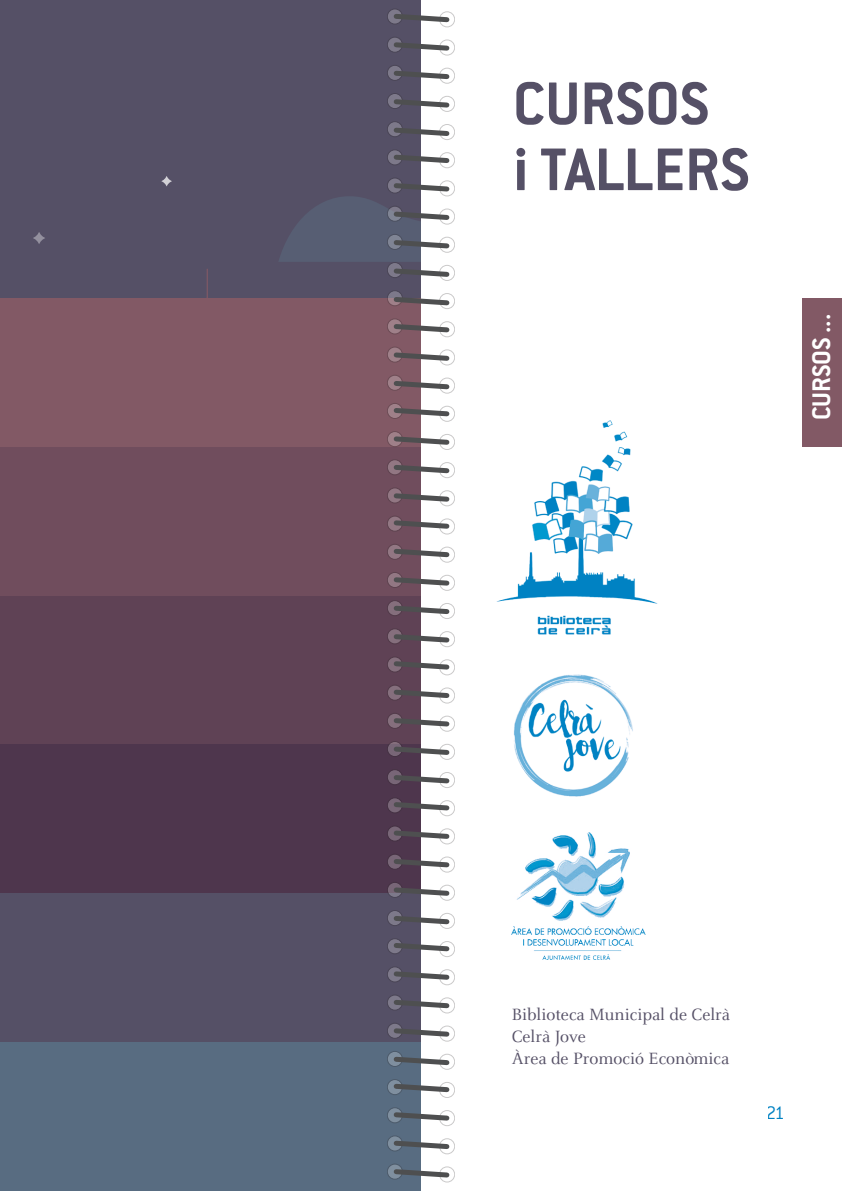
<style>
.page{position:relative;width:842px;height:1191px;background:#fff}
.page>*{position:absolute;margin:0;border:0;box-sizing:border-box;transform-origin:0 0}
.t1{font:700 66px "Conduit ITC";color:#555066}
.t2{font:700 28px "Conduit ITC";letter-spacing:.005em;color:#fff}
.t3{font:300 20px "Conduit ITC";color:#0082c3}
.Text_celeste{font:18px "Celeste";color:#555066}
</style>
<div class="page">
<div style="left:0;top:0;width:421px;height:1056px;background:#555066"></div>
<svg style="left:33px;top:232px;width:12px;height:12px"></svg>
<div style="left:0;top:1042px;width:421px;height:149px;background:#586c81"></div>
<div style="left:0;top:744px;width:421px;height:149px;background:#4e364d"></div>
<div style="left:0;top:595px;width:421px;height:149px;background:#5f4255"></div>
<div style="left:0;top:446px;width:421px;height:149px;background:#704d5d"></div>
<div style="left:0;top:298px;width:421px;height:148px;background:#825965"></div>
<img style="left:496px;top:420px;width:162px;height:215px">
<img style="left:514px;top:674px;width:119px;height:123px">
<img style="left:512px;top:832px;width:133px;height:127px">
<div style="left:802px;top:298px;width:40px;height:148px;background:#825965"></div>
<div style="left:439px;top:12px;width:16px;height:15px;border:1px solid #231f20;border-radius:50%"></div>
<div style="left:439px;top:40px;width:16px;height:15px;border:1px solid #231f20;border-radius:50%"></div>
<div style="left:439px;top:68px;width:16px;height:15px;border:1px solid #231f20;border-radius:50%"></div>
<div style="left:439px;top:96px;width:16px;height:16px;border:1px solid #231f20;border-radius:50%"></div>
<div style="left:439px;top:124px;width:16px;height:16px;border:1px solid #231f20;border-radius:50%"></div>
<div style="left:439px;top:152px;width:16px;height:16px;border:1px solid #231f20;border-radius:50%"></div>
<div style="left:439px;top:181px;width:16px;height:15px;border:1px solid #231f20;border-radius:50%"></div>
<div style="left:439px;top:209px;width:16px;height:15px;border:1px solid #231f20;border-radius:50%"></div>
<div style="left:439px;top:237px;width:16px;height:15px;border:1px solid #231f20;border-radius:50%"></div>
<div style="left:439px;top:265px;width:16px;height:16px;border:1px solid #231f20;border-radius:50%"></div>
<div style="left:439px;top:293px;width:16px;height:16px;border:1px solid #231f20;border-radius:50%"></div>
<div style="left:439px;top:321px;width:16px;height:16px;border:1px solid #231f20;border-radius:50%"></div>
<div style="left:439px;top:350px;width:16px;height:15px;border:1px solid #231f20;border-radius:50%"></div>
<div style="left:439px;top:378px;width:16px;height:15px;border:1px solid #231f20;border-radius:50%"></div>
<div style="left:439px;top:406px;width:16px;height:15px;border:1px solid #231f20;border-radius:50%"></div>
<div style="left:439px;top:434px;width:16px;height:16px;border:1px solid #231f20;border-radius:50%"></div>
<div style="left:439px;top:462px;width:16px;height:16px;border:1px solid #231f20;border-radius:50%"></div>
<div style="left:439px;top:490px;width:16px;height:16px;border:1px solid #231f20;border-radius:50%"></div>
<div style="left:439px;top:519px;width:16px;height:15px;border:1px solid #231f20;border-radius:50%"></div>
<div style="left:439px;top:547px;width:16px;height:15px;border:1px solid #231f20;border-radius:50%"></div>
<div style="left:439px;top:575px;width:16px;height:15px;border:1px solid #231f20;border-radius:50%"></div>
<div style="left:439px;top:603px;width:16px;height:15px;border:1px solid #231f20;border-radius:50%"></div>
<div style="left:439px;top:631px;width:16px;height:16px;border:1px solid #231f20;border-radius:50%"></div>
<div style="left:439px;top:659px;width:16px;height:16px;border:1px solid #231f20;border-radius:50%"></div>
<div style="left:439px;top:688px;width:16px;height:15px;border:1px solid #231f20;border-radius:50%"></div>
<div style="left:439px;top:716px;width:16px;height:15px;border:1px solid #231f20;border-radius:50%"></div>
<div style="left:439px;top:744px;width:16px;height:15px;border:1px solid #231f20;border-radius:50%"></div>
<div style="left:439px;top:772px;width:16px;height:15px;border:1px solid #231f20;border-radius:50%"></div>
<div style="left:439px;top:800px;width:16px;height:16px;border:1px solid #231f20;border-radius:50%"></div>
<div style="left:439px;top:828px;width:16px;height:16px;border:1px solid #231f20;border-radius:50%"></div>
<div style="left:439px;top:857px;width:16px;height:15px;border:1px solid #231f20;border-radius:50%"></div>
<div style="left:439px;top:885px;width:16px;height:15px;border:1px solid #231f20;border-radius:50%"></div>
<div style="left:439px;top:913px;width:16px;height:15px;border:1px solid #231f20;border-radius:50%"></div>
<div style="left:439px;top:941px;width:16px;height:15px;border:1px solid #231f20;border-radius:50%"></div>
<div style="left:439px;top:969px;width:16px;height:16px;border:1px solid #231f20;border-radius:50%"></div>
<div style="left:439px;top:997px;width:16px;height:16px;border:1px solid #231f20;border-radius:50%"></div>
<div style="left:439px;top:1026px;width:16px;height:15px;border:1px solid #231f20;border-radius:50%"></div>
<div style="left:439px;top:1054px;width:16px;height:15px;border:1px solid #231f20;border-radius:50%"></div>
<div style="left:439px;top:1082px;width:16px;height:15px;border:1px solid #231f20;border-radius:50%"></div>
<div style="left:439px;top:1110px;width:16px;height:15px;border:1px solid #231f20;border-radius:50%"></div>
<div style="left:439px;top:1138px;width:16px;height:16px;border:1px solid #231f20;border-radius:50%"></div>
<div style="left:439px;top:1166px;width:16px;height:16px;border:1px solid #231f20;border-radius:50%"></div>
<svg style="left:387px;top:9px;width:15px;height:15px"></svg>
<div style="left:387px;top:9px;width:16px;height:15px;border:1px solid #231f20;border-radius:50%"></div>
<svg style="left:387px;top:37px;width:15px;height:15px"></svg>
<div style="left:387px;top:37px;width:16px;height:15px;border:1px solid #231f20;border-radius:50%"></div>
<svg style="left:387px;top:65px;width:15px;height:15px"></svg>
<div style="left:387px;top:65px;width:16px;height:16px;border:1px solid #231f20;border-radius:50%"></div>
<svg style="left:387px;top:93px;width:15px;height:16px"></svg>
<div style="left:387px;top:93px;width:16px;height:16px;border:1px solid #231f20;border-radius:50%"></div>
<svg style="left:387px;top:122px;width:15px;height:15px"></svg>
<div style="left:387px;top:121px;width:16px;height:16px;border:1px solid #231f20;border-radius:50%"></div>
<svg style="left:387px;top:150px;width:15px;height:15px"></svg>
<div style="left:387px;top:150px;width:16px;height:15px;border:1px solid #231f20;border-radius:50%"></div>
<svg style="left:387px;top:826px;width:15px;height:15px"></svg>
<div style="left:387px;top:826px;width:16px;height:15px;border:1px solid #231f20;border-radius:50%"></div>
<svg style="left:387px;top:854px;width:15px;height:15px"></svg>
<div style="left:387px;top:854px;width:16px;height:15px;border:1px solid #231f20;border-radius:50%"></div>
<svg style="left:387px;top:882px;width:15px;height:15px"></svg>
<div style="left:387px;top:882px;width:16px;height:15px;border:1px solid #231f20;border-radius:50%"></div>
<svg style="left:387px;top:910px;width:15px;height:15px"></svg>
<div style="left:387px;top:910px;width:16px;height:15px;border:1px solid #231f20;border-radius:50%"></div>
<svg style="left:387px;top:938px;width:15px;height:15px"></svg>
<div style="left:387px;top:938px;width:16px;height:16px;border:1px solid #231f20;border-radius:50%"></div>
<svg style="left:387px;top:967px;width:15px;height:15px"></svg>
<div style="left:387px;top:966px;width:16px;height:16px;border:1px solid #231f20;border-radius:50%"></div>
<svg style="left:387px;top:995px;width:15px;height:15px"></svg>
<div style="left:387px;top:995px;width:16px;height:15px;border:1px solid #231f20;border-radius:50%"></div>
<svg style="left:387px;top:1023px;width:15px;height:15px"></svg>
<div style="left:387px;top:1023px;width:16px;height:15px;border:1px solid #231f20;border-radius:50%"></div>
<svg style="left:387px;top:1051px;width:15px;height:15px"></svg>
<div style="left:387px;top:1051px;width:16px;height:15px;border:1px solid #231f20;border-radius:50%"></div>
<svg style="left:387px;top:1079px;width:15px;height:15px"></svg>
<div style="left:387px;top:1079px;width:16px;height:15px;border:1px solid #231f20;border-radius:50%"></div>
<svg style="left:387px;top:1107px;width:15px;height:15px"></svg>
<div style="left:387px;top:1107px;width:16px;height:16px;border:1px solid #231f20;border-radius:50%"></div>
<svg style="left:387px;top:1135px;width:15px;height:16px"></svg>
<div style="left:387px;top:1135px;width:16px;height:16px;border:1px solid #231f20;border-radius:50%"></div>
<svg style="left:387px;top:1164px;width:15px;height:15px"></svg>
<div style="left:387px;top:1163px;width:16px;height:16px;border:1px solid #231f20;border-radius:50%"></div>
<svg style="left:391px;top:11px;width:61px;height:14px"></svg>
<svg style="left:391px;top:40px;width:61px;height:13px"></svg>
<svg style="left:391px;top:68px;width:61px;height:14px"></svg>
<svg style="left:391px;top:96px;width:61px;height:14px"></svg>
<svg style="left:391px;top:125px;width:61px;height:14px"></svg>
<svg style="left:391px;top:152px;width:61px;height:14px"></svg>
<svg style="left:133px;top:176px;width:319px;height:637px"></svg>
<svg style="left:391px;top:827px;width:61px;height:14px"></svg>
<svg style="left:391px;top:856px;width:61px;height:14px"></svg>
<svg style="left:391px;top:884px;width:61px;height:14px"></svg>
<svg style="left:391px;top:913px;width:61px;height:14px"></svg>
<svg style="left:391px;top:940px;width:61px;height:14px"></svg>
<svg style="left:391px;top:968px;width:61px;height:14px"></svg>
<svg style="left:391px;top:997px;width:61px;height:14px"></svg>
<svg style="left:391px;top:1025px;width:61px;height:14px"></svg>
<svg style="left:391px;top:1054px;width:61px;height:14px"></svg>
<svg style="left:391px;top:1081px;width:61px;height:14px"></svg>
<svg style="left:391px;top:1109px;width:61px;height:14px"></svg>
<svg style="left:391px;top:1138px;width:61px;height:13px"></svg>
<svg style="left:391px;top:1166px;width:61px;height:14px"></svg>
<p class="t1" style="left:513px;top:65px;width:198px">CURSOS</p>
<p class="t1" style="left:513px;top:131px;width:238px">i TALLERS</p>
<p class="t2" style="left:805px;top:420px;width:108px;rotate:-90deg">CURSOS ...</p>
<p class="Text_celeste" style="left:512px;top:1005px;width:220px">Biblioteca Municipal de Celrà</p>
<p class="Text_celeste" style="left:512px;top:1027px;width:76px">Celrà Jove</p>
<p class="Text_celeste" style="left:512px;top:1049px;width:219px">Àrea de Promoció Econòmica</p>
<p class="t3" style="left:767px;top:1102px;width:19px">21</p>
</div>
